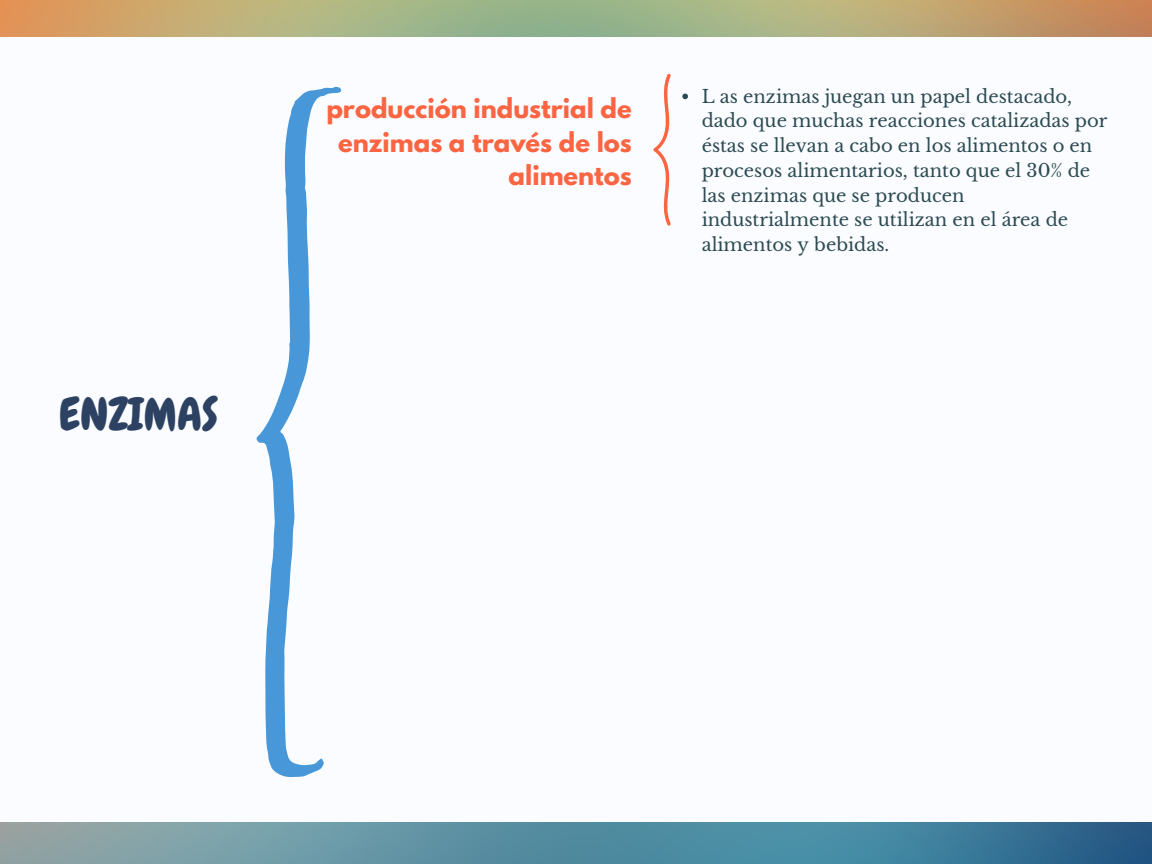
<style>
.page{position:relative;width:1152px;height:864px;background:#fafcff}
.page>*{position:absolute;margin:0;border:0;box-sizing:border-box;transform-origin:0 0}
.t1{font:45px "Chewy";color:#2d4262}
.t2{font:700 24.3px/33.6px "League Spartan";color:#fb6542;text-align:right}
.t3{font:18px/24.8px "Libre Baskerville";color:#2c4a52}
</style>
<div class="page">
<svg style="left:256px;top:86px;width:85px;height:691px"></svg>
<svg style="left:653px;top:73px;width:18px;height:153px"></svg>
<img style="left:0;top:823px;width:1152px;height:41px">
<svg style="left:682px;top:94px;width:6px;height:5px"></svg>
<img style="left:0;top:0;width:1152px;height:37px">
<h1 class="t1" style="left:59px;top:386px;width:161px">ENZIMAS</h1>
<h2 class="t2" style="left:326px;top:95px;width:307px">producción industrial de enzimas a través de los alimentos</h2>
<p class="t3" style="left:702px;top:84px;width:407px">L as enzimas juegan un papel destacado, dado que muchas reacciones catalizadas por éstas se llevan a cabo en los alimentos o en procesos alimentarios, tanto que el 30% de las enzimas que se producen industrialmente se utilizan en el área de alimentos y bebidas.</p>
</div>
